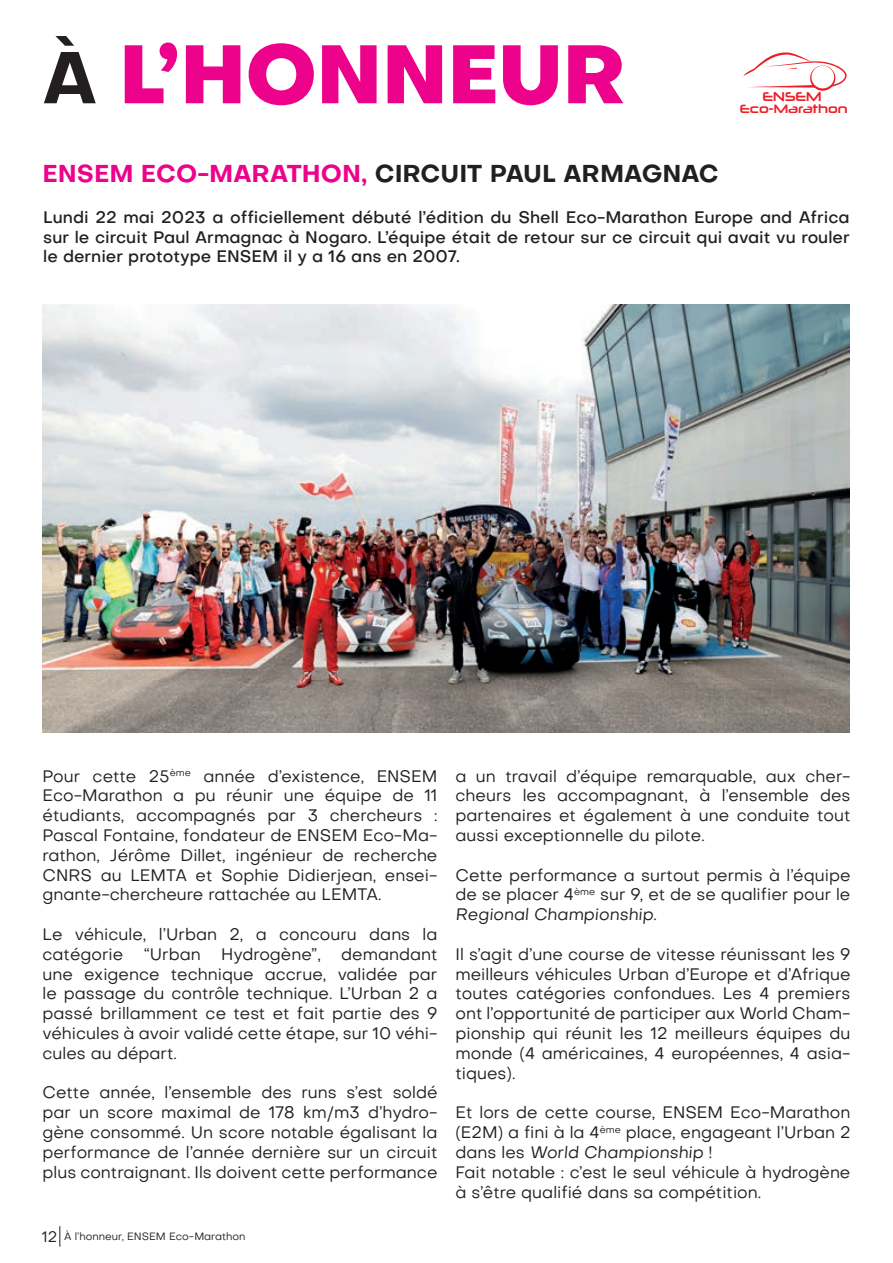
<style>
.page{position:relative;width:893px;height:1263px;background:#fff}
.page>*{position:absolute;margin:0;border:0;box-sizing:border-box;transform-origin:0 0}
.t1{font:800 81px "Objective";letter-spacing:-.005em;color:#ed028c}
.t2{font:700 24px "Objective";color:#231f20}
.t3{font:16.5px/19.8px "Objective";color:#231f20;text-align:justify}
.t4{font:500 16.5px/19.8px "Objective";color:#231f20;text-align:justify}
.t5{font:12.9px "Neuropolitical Rg";color:#ec1f27}
.t6{font:12.15px "Neuropolitical Rg";color:#ec1f27}
.t7{font:10.5px "Objective";color:#231f20}
.s1{font-weight:700;font-size:72px;color:#231f20}
.s2{color:#ed028c}
.s3{font-size:15px}
.s4{font-style:italic}
</style>
<div class="page">
<svg style="left:59px;top:1226px;width:1px;height:20px"></svg>
<svg style="left:743px;top:52px;width:104px;height:39px"></svg>
<img style="left:43px;top:304px;width:807px;height:428px">
<h1 class="t1" style="left:43px;top:13px;width:585px"><span class="s1">À</span> L’HONNEUR</h1>
<h2 class="t2" style="left:43px;top:156px;width:678px"><span class="s2">ENSEM ECO-MARATHON,</span> CIRCUIT PAUL ARMAGNAC</h2>
<p class="t5" style="left:763px;top:89px;width:60px">ENSEM</p>
<p class="t6" style="left:740px;top:101px;width:109px">Eco-Marathon</p>
<p class="t4" style="left:43px;top:207px;width:808px">Lundi 22 mai 2023 a officiellement débuté l’édition du Shell Eco-Marathon Europe and Africa sur le circuit Paul Armagnac à Nogaro. L’équipe était de retour sur ce circuit qui avait vu rouler le dernier prototype ENSEM il y a 16 ans en 2007.</p>
<p class="t3" style="left:43px;top:766px;width:396px">Pour cette 25<sup>ème</sup> année d’existence, ENSEM Eco-Marathon a pu réunir une équipe de 11 étudiants, accompagnés par 3 chercheurs :<br>Pascal Fontaine, fondateur de ENSEM Eco-Ma&shy;rathon, Jérôme Dillet, ingénieur de recherche CNRS au LEMTA et Sophie Didierjean, ensei&shy;gnante-chercheure rattachée au LEMTA.</p>
<p class="t3" style="left:43px;top:924px;width:396px">Le véhicule, l’Urban 2, a concouru dans la catégorie “Urban Hydrogène”, demandant une exigence technique accrue, validée par le passage du contrôle technique. L’Urban 2 a passé brillamment ce test et fait partie des 9 véhicules à avoir validé cette étape, sur 10 véhi&shy;cules au départ.</p>
<p class="t3" style="left:43px;top:1083px;width:396px">Cette année, l’ensemble des runs s’est soldé par un score maximal de 178 km/m3 d’hydro&shy;gène consommé. Un score notable égalisant la performance de l’année dernière sur un circuit plus contraignant. Ils doivent cette performance</p>
<p class="t7" style="left:42px;top:1230px;width:205px"><span class="s3">12</span> À l’honneur, ENSEM Eco-Marathon</p>
<p class="t3" style="left:455px;top:766px;width:396px">a un travail d’équipe remarquable, aux cher&shy;cheurs les accompagnant, à l’ensemble des partenaires et également à une conduite tout aussi exceptionnelle du pilote.</p>
<p class="t3" style="left:455px;top:865px;width:396px">Cette performance a surtout permis à l’équipe de se placer 4<sup>ème</sup> sur 9, et de se qualifier pour le <span class="s4">Regional Championship</span>.</p>
<p class="t3" style="left:455px;top:944px;width:396px">Il s’agit d’une course de vitesse réunissant les 9 meilleurs véhicules Urban d’Europe et d’Afrique toutes catégories confondues. Les 4 premiers ont l’opportunité de participer aux World Cham&shy;pionship qui réunit les 12 meilleurs équipes du monde (4 américaines, 4 européennes, 4 asia&shy;tiques).</p>
<p class="t3" style="left:455px;top:1102px;width:396px;text-align:left">Et lors de cette course, ENSEM Eco-Marathon (E2M) a fini à la 4<sup>ème</sup> place, engageant l’Urban 2 dans les <span class="s4">World Championship</span> !<br>Fait notable : c’est le seul véhicule à hydrogène à s’être qualifié dans sa compétition.</p>
</div>
